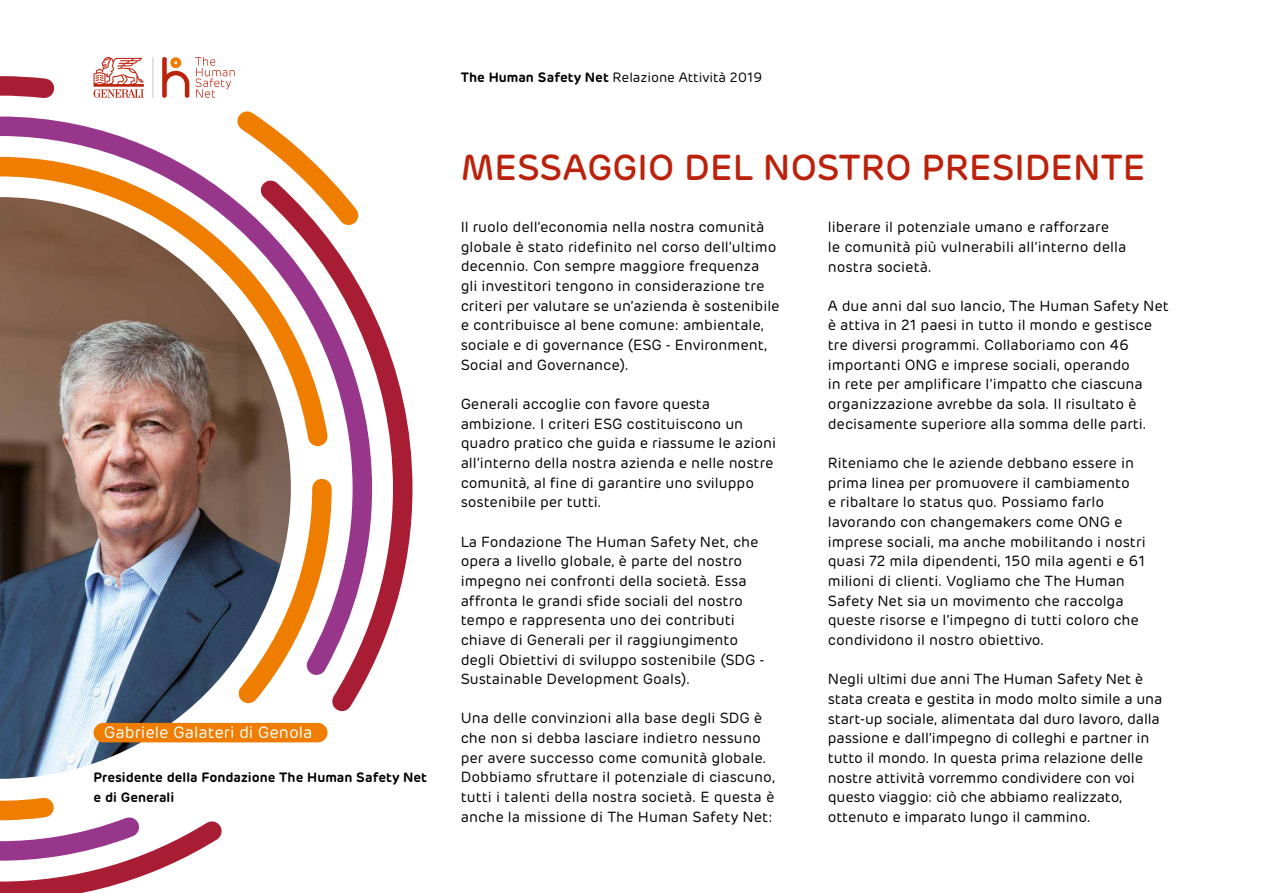
<style>
.page{position:relative;width:1263px;height:893px;background:#fff}
.page>*{position:absolute;margin:0;border:0;box-sizing:border-box;transform-origin:0 0}
.t1{font:500 36px "Rubrik";color:#bc210b}
.t2{font:16.5px "Rubrik";color:#fff}
.t3{font:14.7px/19.6px "Rubrik";color:#000}
.t4{font:600 13.5px/19.6px "Rubrik";color:#000}
.t5{font:13.5px "Rubrik";color:#000}
.s1{font-weight:600}
</style>
<div class="page">
<svg style="left:0;top:116px;width:148px;height:31px"></svg>
<svg style="left:0;top:76px;width:55px;height:22px"></svg>
<svg style="left:0;top:830px;width:222px;height:63px"></svg>
<svg style="left:340px;top:255px;width:73px;height:457px"></svg>
<img style="left:0;top:147px;width:340px;height:683px">
<hr style="left:153px;top:57px;width:1px;height:41px;background:#c6c6c6">
<svg style="left:162px;top:57px;width:27px;height:41px"></svg>
<svg style="left:195px;top:57px;width:164px;height:186px"></svg>
<svg style="left:94px;top:57px;width:50px;height:41px"></svg>
<p class="t2" style="left:104px;top:722px;width:210px">Gabriele Galateri di Genola</p>
<p class="t4" style="left:94px;top:768px;width:335px">Presidente della Fondazione The Human Safety Net e di Generali</p>
<p class="t5" style="left:461px;top:70px;width:303px"><span class="s1">The Human Safety Net</span> Relazione Attività 2019</p>
<h1 class="t1" style="left:461px;top:146px;width:686px">MESSAGGIO DEL NOSTRO PRESIDENTE</h1>
<p class="t3" style="left:461px;top:217px;width:320px">Il ruolo dell’economia nella nostra comunità globale è stato ridefinito nel corso dell’ultimo decennio. Con sempre maggiore frequenza gli investitori tengono in considerazione tre criteri per valutare se un’azienda è sostenibile e contribuisce al bene comune: ambientale, sociale e di governance (ESG - Environment, Social and Governance).</p>
<p class="t3" style="left:461px;top:394px;width:317px">Generali accoglie con favore questa ambizione. I criteri ESG costituiscono un quadro pratico che guida e riassume le azioni all’interno della nostra azienda e nelle nostre comunità, al fine di garantire uno sviluppo sostenibile per tutti.</p>
<p class="t3" style="left:461px;top:532px;width:305px">La Fondazione The Human Safety Net, che opera a livello globale, è parte del nostro impegno nei confronti della società. Essa affronta le grandi sfide sociali del nostro tempo e rappresenta uno dei contributi chiave di Generali per il raggiungimento degli Obiettivi di sviluppo sostenibile (SDG - Sustainable Development Goals).</p>
<p class="t3" style="left:461px;top:709px;width:316px">Una delle convinzioni alla base degli SDG è che non si debba lasciare indietro nessuno per avere successo come comunità globale.<br>Dobbiamo sfruttare il potenziale di ciascuno, tutti i talenti della nostra società. E questa è anche la missione di The Human Safety Net:</p>
<p class="t3" style="left:828px;top:217px;width:300px">liberare il potenziale umano e rafforzare<br>le comunità più vulnerabili all’interno della nostra società.</p>
<p class="t3" style="left:828px;top:296px;width:342px">A due anni dal suo lancio, The Human Safety Net è attiva in 21 paesi in tutto il mondo e gestisce tre diversi programmi. Collaboriamo con 46 importanti ONG e imprese sociali, operando<br>in rete per amplificare l’impatto che ciascuna organizzazione avrebbe da sola. Il risultato è decisamente superiore alla somma delle parti.</p>
<p class="t3" style="left:828px;top:453px;width:319px">Riteniamo che le aziende debbano essere in prima linea per promuovere il cambiamento<br>e ribaltare lo status quo. Possiamo farlo lavorando con changemakers come ONG e imprese sociali, ma anche mobilitando i nostri quasi 72 mila dipendenti, 150 mila agenti e 61 milioni di clienti. Vogliamo che The Human Safety Net sia un movimento che raccolga queste risorse e l’impegno di tutti coloro che condividono il nostro obiettivo.</p>
<p class="t3" style="left:828px;top:669px;width:336px">Negli ultimi due anni The Human Safety Net è stata creata e gestita in modo molto simile a una start-up sociale, alimentata dal duro lavoro, dalla passione e dall’impegno di colleghi e partner in tutto il mondo. In questa prima relazione delle nostre attività vorremmo condividere con voi questo viaggio: ciò che abbiamo realizzato, ottenuto e imparato lungo il cammino.</p>
</div>
